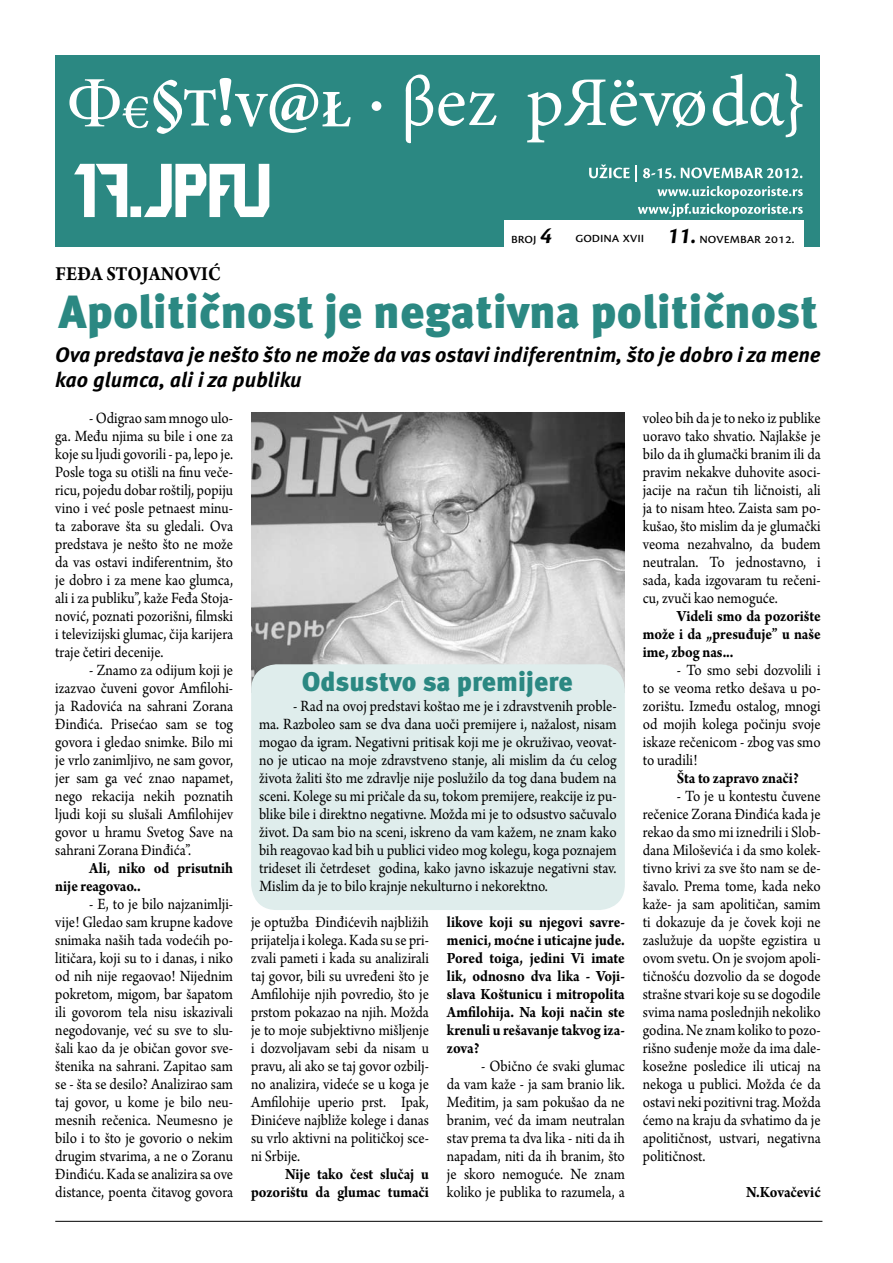
<style>
.page{position:relative;width:893px;height:1263px;background:#fff}
.page>*{position:absolute;margin:0;border:0;box-sizing:border-box;transform-origin:0 0}
.t1{font:900 46.5px "Meta Pro";color:#2b8882}
.t2{font:900 27px "Meta Pro";letter-spacing:-.005em;color:#2b8882}
.t3{font:italic 700 21px/25.2px "Meta Pro";color:#000}
.t4{font:700 21px "Arno Pro";letter-spacing:.005em;color:#000;scale:.9 1}
.t5{font:16.5px/18px "Arno Pro";color:#000;text-align:justify;scale:.9 1}
.t6{font:700 16.5px/18px "Arno Pro";letter-spacing:-.005em;color:#000;text-align:justify;scale:.9 1}
.t7{font:15px "Cronos Pro";color:#000}
.s1{font-weight:700;font-style:italic;font-size:24px}
</style>
<div class="page">
<div style="left:55px;top:55px;width:764px;height:192px;background:#2b8882"></div>
<div style="left:372px;top:101px;width:9px;height:10px;background:#fff;border-radius:50%"></div>
<svg style="left:527px;top:73px;width:276px;height:69px"></svg>
<svg style="left:405px;top:74px;width:92px;height:70px"></svg>
<svg style="left:69px;top:78px;width:282px;height:56px"></svg>
<svg style="left:589px;top:164px;width:214px;height:53px"></svg>
<svg style="left:74px;top:164px;width:195px;height:53px"></svg>
<div style="left:504px;top:220px;width:299px;height:29px;background:#fff"></div>
<hr style="left:55px;top:1221px;width:767px;height:1px;background:#000">
<img style="left:251px;top:412px;width:374px;height:272px">
<div style="left:251px;top:664px;width:374px;height:246px;background:#dfedec;border-radius:26px"></div>
<p class="t7" style="left:511px;top:229px;width:285px">broj <span class="s1">4</span> godina XvIi <span class="s1">11.</span> novembar 2012.</p>
<p class="t4" style="left:55px;top:262px;width:185px">Feđa Stojanović</p>
<h1 class="t1" style="left:59px;top:283px;width:761px">Apolitičnost je negativna političnost</h1>
<p class="t3" style="left:55px;top:343px;width:767px">Ova predstava je nešto što ne može da vas ostavi indiferentnim, što je dobro i za mene kao glumca, ali i za publiku</p>
<p class="t5" style="left:55px;top:409px;width:199px;text-indent:34px">- Odigrao sam mnogo ulo&shy;ga. Među njima su bile i one za koje su ljudi govorili - pa, lepo je.<br>Posle toga su otišli na finu veče&shy;ricu, pojedu dobar roštilj, popiju vino i već posle petnaest minu&shy;ta zaborave šta su gledali. Ova predstava je nešto što ne može da vas ostavi indiferentnim, što je dobro i za mene kao glumca, ali i za publiku”, kaže Feđa Stoja&shy;nović, poznati pozorišni, filmski i televizijski glumac, čija karijera traje četiri decenije.</p>
<p class="t5" style="left:55px;top:661px;width:199px;text-indent:34px">- Znamo za odijum koji je izazvao čuveni govor Amfilohi&shy;ja Radovića na sahrani Zorana Đinđića. Prisećao sam se tog govora i gledao snimke. Bilo mi je vrlo zanimljivo, ne sam govor, jer sam ga već znao napamet, nego rekacija nekih poznatih ljudi koji su slušali Amfilohijev govor u hramu Svetog Save na sahrani Zorana Đinđića”.</p>
<p class="t6" style="left:55px;top:859px;width:199px;text-indent:34px">Ali, niko od prisutnih nije reagovao..</p>
<p class="t5" style="left:55px;top:895px;width:199px;text-indent:34px">- E, to je bilo najzanimlji&shy;vije! Gledao sam krupne kadove snimaka naših tada vodećih po&shy;litičara, koji su to i danas, i niko od nih nije regaovao! Nijednim pokretom, migom, bar šapatom ili govorom tela nisu iskazivali negodovanje, već su sve to slu&shy;šali kao da je običan govor sve&shy;štenika na sahrani. Zapitao sam se - šta se desilo? Analizirao sam taj govor, u kome je bilo neu&shy;mesnih rečenica. Neumesno je bilo i to što je govorio o nekim drugim stvarima, a ne o Zoranu Đinđiću. Kada se analizira sa ove distance, poenta čitavog govora</p>
<h2 class="t2" style="left:302px;top:665px;width:272px">Odsustvo sa premijere</h2>
<p class="t5" style="left:259px;top:697px;width:399px;text-indent:34px">- Rad na ovoj predstavi koštao me je i zdravstvenih proble&shy;ma. Razboleo sam se dva dana uoči premijere i, nažalost, nisam mogao da igram. Negativni pritisak koji me je okruživao, veovat&shy;no je uticao na moje zdravstveno stanje, ali mislim da ću celog života žaliti što me zdravlje nije poslužilo da tog dana budem na sceni. Kolege su mi pričale da su, tokom premijere, reakcije iz pu&shy;blike bile i direktno negativne. Možda mi je to odsustvo sačuvalo život. Da sam bio na sceni, iskreno da vam kažem, ne znam kako bih reagovao kad bih u publici video mog kolegu, koga poznajem trideset ili četrdeset godina, kako javno iskazuje negativni stav.<br>Mislim da je to bilo krajnje nekulturno i nekorektno.</p>
<p class="t5" style="left:251px;top:913px;width:199px">je optužba Đinđićevih najbližih prijatelja i kolega. Kada su se pri&shy;zvali pameti i kada su analizirali taj govor, bili su uvređeni što je Amfilohije njih povredio, što je prstom pokazao na njih. Možda je to moje subjektivno mišljenje i dozvoljavam sebi da nisam u pravu, ali ako se taj govor ozbilj&shy;no analizira, videće se u koga je Amfilohije uperio prst. Ipak, Đinićeve najbliže kolege i danas su vrlo aktivni na političkoj sce&shy;ni Srbije.</p>
<p class="t6" style="left:251px;top:1165px;width:199px;text-align:right">Nije tako čest slučaj u pozorištu da glumac tumači</p>
<p class="t6" style="left:447px;top:913px;width:199px">likove koji su njegovi savre&shy;menici, moćne i uticajne jude.<br>Pored toiga, jedini Vi imate lik, odnosno dva lika - Voji&shy;slava Koštunicu i mitropolita Amfilohija. Na koji način ste krenuli u rešavanje takvog iza&shy;zova?</p>
<p class="t5" style="left:447px;top:1058px;width:199px;text-indent:34px">- Obično će svaki glumac da vam kaže - ja sam branio lik.<br>Međitim, ja sam pokušao da ne branim, već da imam neutralan stav prema ta dva lika - niti da ih napadam, niti da ih branim, što je skoro nemoguće. Ne znam koliko je publika to razumela, a</p>
<p class="t5" style="left:643px;top:410px;width:199px">voleo bih da je to neko iz publike uoravo tako shvatio. Najlakše je bilo da ih glumački branim ili da pravim nekakve duhovite asoci&shy;jacije na račun tih ličnoisti, ali ja to nisam hteo. Zaista sam po&shy;kušao, što mislim da je glumački veoma nezahvalno, da budem neutralan. To jednostavno, i sada, kada izgovaram tu rečeni&shy;cu, zvuči kao nemoguće.</p>
<p class="t6" style="left:643px;top:607px;width:199px;text-indent:34px">Videli smo da pozorište može i da „presuđuje” u naše ime, zbog nas...</p>
<p class="t5" style="left:643px;top:662px;width:199px;text-indent:34px">- To smo sebi dozvolili i to se veoma retko dešava u po&shy;zorištu. Između ostalog, mnogi od mojih kolega počinju svoje iskaze rečenicom - zbog vas smo to uradili!</p>
<p class="t6" style="left:677px;top:770px;width:137px">Šta to zapravo znači?</p>
<p class="t5" style="left:643px;top:788px;width:199px;text-indent:34px">- To je u kontestu čuvene rečenice Zorana Đinđića kada je rekao da smo mi iznedrili i Slob&shy;dana Miloševića i da smo kolek&shy;tivno krivi za sve što nam se de&shy;šavalo. Prema tome, kada neko kaže- ja sam apolitičan, samim ti dokazuje da je čovek koji ne zaslužuje da uopšte egzistira u ovom svetu. On je svojom apoli&shy;tičnošću dozvolio da se dogode strašne stvari koje su se dogodile svima nama poslednjih nekoliko godina. Ne znam koliko to pozo&shy;rišno suđenje može da ima dale&shy;kosežne posledice ili uticaj na nekoga u publici. Možda će da ostavi neki pozitivni trag. Možda ćemo na kraju da svhatimo da je apolitičnost, ustvari, negativna političnost.</p>
<p class="t6" style="left:746px;top:1184px;width:84px">N.Kovačević</p>
</div>
